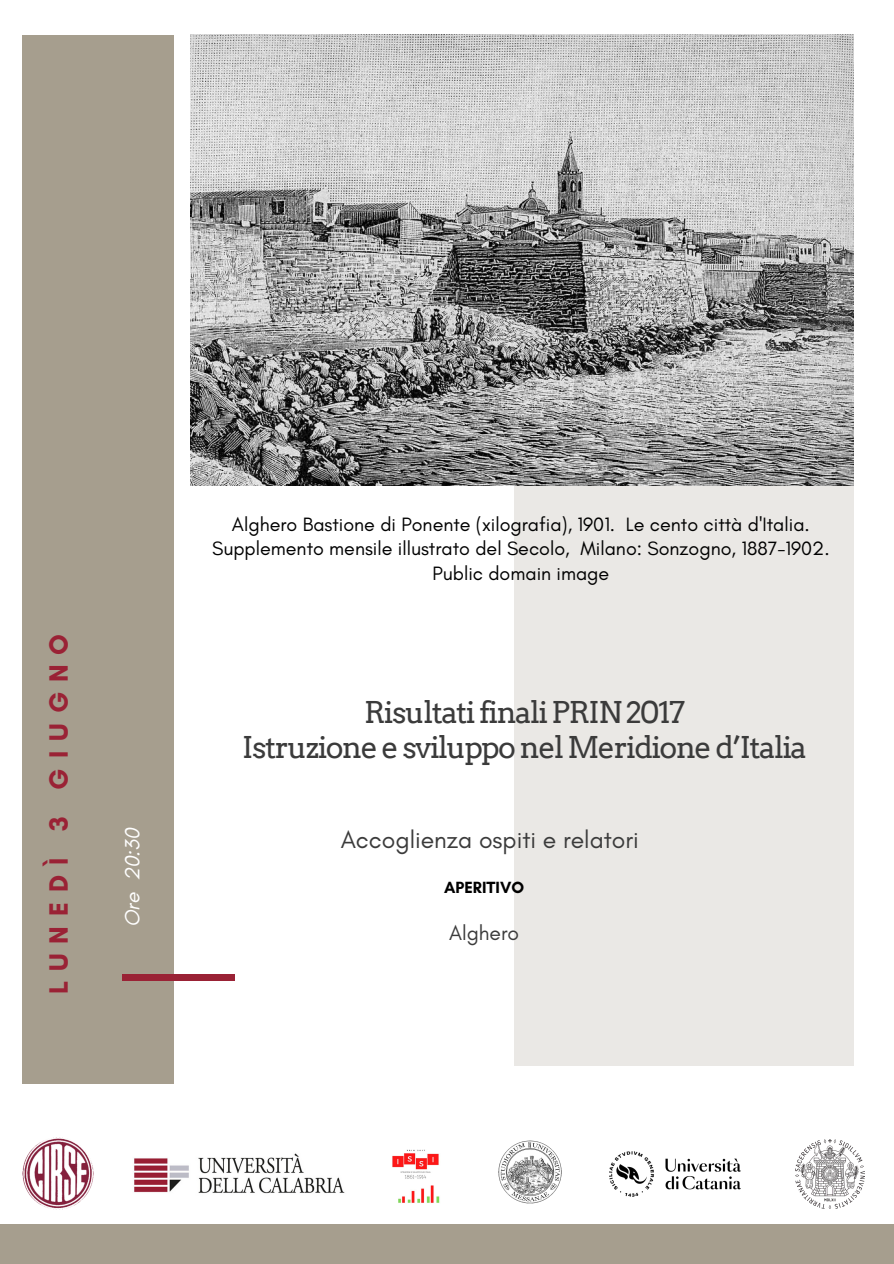
<style>
.page{position:relative;width:894px;height:1264px;background:#fff}
.page>*{position:absolute;margin:0;border:0;box-sizing:border-box;transform-origin:0 0}
.t1{font:30px/34.8px "Arvo";letter-spacing:-.05em;color:#3b3b3b;text-align:center}
.t2{font:700 27px "Glacial Indifference";letter-spacing:.37em;color:#9a2235}
.t3{font:24.75px "Glacial Indifference";color:#3b3b3b}
.t4{font:italic 21px "Glacial Indifference";color:#fff}
.t5{font:21px "Glacial Indifference";color:#3b3b3b}
.t6{font:19.65px/24.6px "Glacial Indifference";color:#000;text-align:center}
.t7{font:700 16.5px "Glacial Indifference";color:#000}
</style>
<div class="page">
<div style="left:0;top:1224px;width:893px;height:39px;background:#a69e8e"></div>
<div style="left:514px;top:400px;width:339px;height:666px;background:#eae8e5"></div>
<div style="left:22px;top:35px;width:152px;height:1048px;background:#a69e8e"></div>
<div style="left:122px;top:973px;width:113px;height:7px;background:#9a2235"></div>
<img style="left:392px;top:1149px;width:48px;height:54px">
<img style="left:22px;top:1137px;width:72px;height:72px">
<img style="left:134px;top:1153px;width:211px;height:41px">
<img style="left:498px;top:1140px;width:64px;height:64px">
<img style="left:795px;top:1139px;width:69px;height:69px">
<img style="left:609px;top:1151px;width:132px;height:46px">
<img style="left:191px;top:35px;width:662px;height:451px">
<p class="t2" style="left:42px;top:994px;width:362px;rotate:-90deg">LUNEDÌ 3 GIUGNO</p>
<p class="t4" style="left:120px;top:927px;width:101px;rotate:-90deg">Ore 20:30</p>
<h4 class="t6" style="left:212px;top:511px;width:619px">Alghero Bastione di Ponente (xilografia), 1901. Le cento città d'Italia.<br>Supplemento mensile illustrato del Secolo, Milano: Sonzogno, 1887-1902.<br>Public domain image</h4>
<p class="t1" style="left:242px;top:695px;width:566px">Risultati finali PRIN 2017<br>Istruzione e sviluppo nel Meridione d’Italia</p>
<p class="t3" style="left:340px;top:824px;width:300px">Accoglienza ospiti e relatori</p>
<p class="t7" style="left:444px;top:877px;width:81px">APERITIVO</p>
<p class="t5" style="left:449px;top:920px;width:72px">Alghero</p>
</div>
